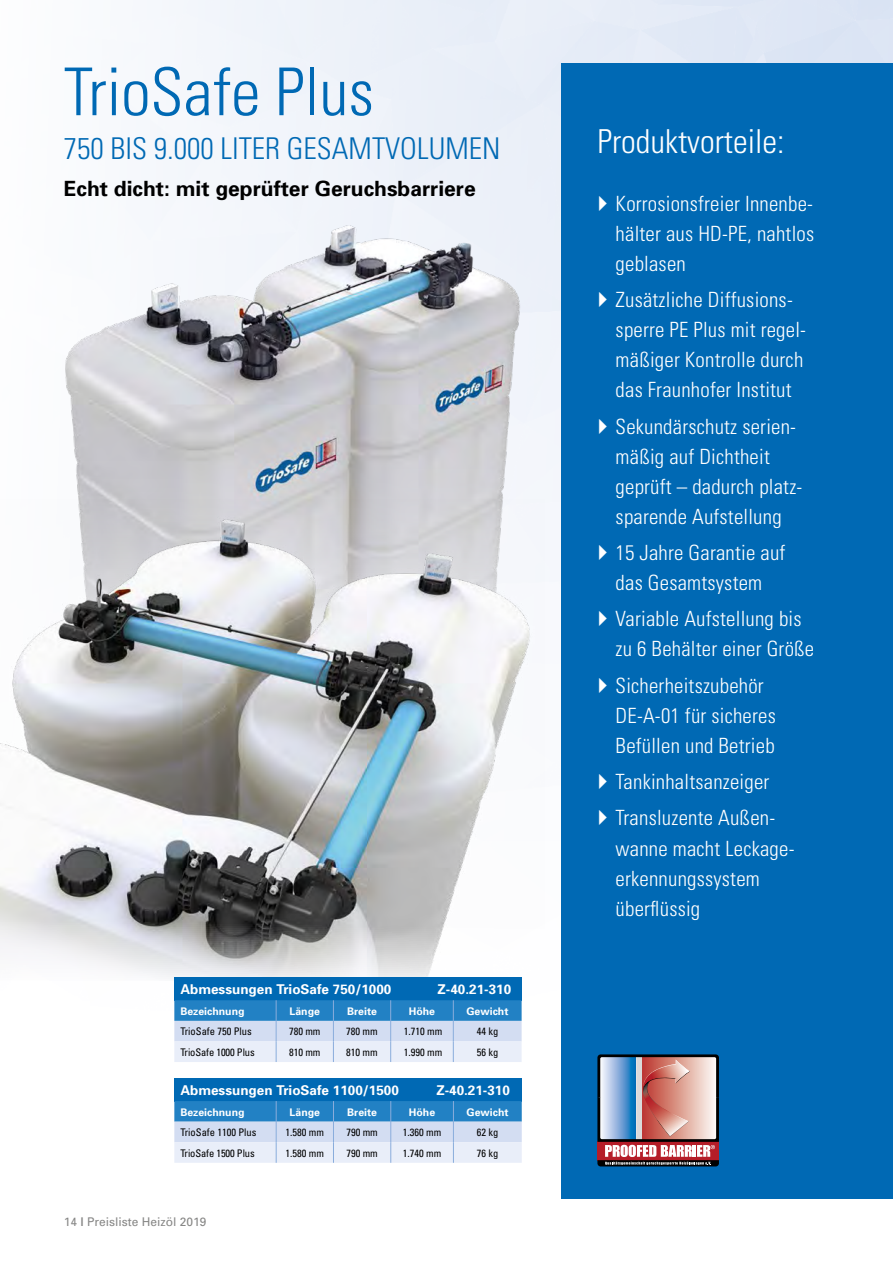
<style>
.page{position:relative;width:893px;height:1263px;background:#fff}
.page>*{position:absolute;margin:0;border:0;box-sizing:border-box;transform-origin:0 0}
.t1{font:300 condensed 66px "Univers";color:#0069b4}
.t2{font:300 condensed 33px "Univers";color:#fff}
.t3{font:300 condensed 30px "Univers";color:#0069b4}
.t4{font:300 condensed 21px/30px "Univers";letter-spacing:.01em;color:#fff}
.t5{font:700 21px "Univers";color:#000}
.t6{font:700 13.5px "Univers";color:#fff}
.t7{font:12px "Univers";color:#878786}
.t8{font:condensed 10.5px "Univers";color:#000}
.t9{font:700 10.5px "Univers";color:#fff}
.s1{font-weight:900}
</style>
<div class="page">
<img style="left:156px;top:0;width:737px;height:503px">
<div style="left:561px;top:64px;width:332px;height:1135px;background:#0069b4"></div>
<img style="left:65px;top:222px;width:479px;height:277px">
<img style="left:0;top:499px;width:545px;height:478px">
<div style="left:174px;top:977px;width:348px;height:23px;background:#0069b4"></div>
<svg style="left:174px;top:1000px;width:348px;height:62px;background:#9ec3e4"></svg>
<div style="left:174px;top:1078px;width:348px;height:23px;background:#0069b4"></div>
<svg style="left:174px;top:1101px;width:348px;height:62px;background:#a0c4e5"></svg>
<svg style="left:597px;top:1054px;width:122px;height:112px;background:#aa8b91"></svg>
<h1 class="t1" style="left:64px;top:52px;width:312px">TrioSafe Plus</h1>
<h3 class="t3" style="left:64px;top:130px;width:438px">750 BIS 9.000 LITER GESAMTVOLUMEN</h3>
<p class="t5" style="left:64px;top:175px;width:413px">Echt dicht: mit geprüfter Geruchsbarriere</p>
<p class="t6" style="left:180px;top:981px;width:213px">Abmessungen TrioSafe 750/1000</p>
<p class="t6" style="left:438px;top:981px;width:75px">Z-40.21-310</p>
<p class="t9" style="left:180px;top:1004px;width:66px">Bezeichnung</p>
<p class="t9" style="left:290px;top:1004px;width:32px">Länge</p>
<p class="t9" style="left:347px;top:1004px;width:31px">Breite</p>
<p class="t9" style="left:409px;top:1004px;width:28px">Höhe</p>
<p class="t9" style="left:466px;top:1004px;width:44px">Gewicht</p>
<p class="t8" style="left:180px;top:1025px;width:73px">TrioSafe 750 Plus</p>
<p class="t8" style="left:289px;top:1025px;width:33px">780 mm</p>
<p class="t8" style="left:346px;top:1025px;width:33px">780 mm</p>
<p class="t8" style="left:404px;top:1025px;width:40px">1.710 mm</p>
<p class="t8" style="left:477px;top:1025px;width:23px">44 kg</p>
<p class="t8" style="left:180px;top:1046px;width:76px">TrioSafe 1000 Plus</p>
<p class="t8" style="left:289px;top:1046px;width:33px">810 mm</p>
<p class="t8" style="left:346px;top:1046px;width:33px">810 mm</p>
<p class="t8" style="left:404px;top:1046px;width:40px">1.990 mm</p>
<p class="t8" style="left:477px;top:1046px;width:23px">56 kg</p>
<p class="t6" style="left:180px;top:1081px;width:220px">Abmessungen TrioSafe 1100/1500</p>
<p class="t6" style="left:436px;top:1081px;width:75px">Z-40.21-310</p>
<p class="t9" style="left:180px;top:1105px;width:66px">Bezeichnung</p>
<p class="t9" style="left:290px;top:1105px;width:32px">Länge</p>
<p class="t9" style="left:347px;top:1105px;width:31px">Breite</p>
<p class="t9" style="left:409px;top:1105px;width:28px">Höhe</p>
<p class="t9" style="left:467px;top:1105px;width:44px">Gewicht</p>
<p class="t8" style="left:180px;top:1126px;width:78px">TrioSafe 1100 Plus</p>
<p class="t8" style="left:286px;top:1126px;width:40px">1.580 mm</p>
<p class="t8" style="left:346px;top:1126px;width:33px">790 mm</p>
<p class="t8" style="left:403px;top:1126px;width:40px">1.360 mm</p>
<p class="t8" style="left:477px;top:1126px;width:23px">62 kg</p>
<p class="t8" style="left:180px;top:1146px;width:76px">TrioSafe 1500 Plus</p>
<p class="t8" style="left:286px;top:1146px;width:40px">1.580 mm</p>
<p class="t8" style="left:346px;top:1146px;width:33px">790 mm</p>
<p class="t8" style="left:403px;top:1146px;width:40px">1.740 mm</p>
<p class="t8" style="left:477px;top:1146px;width:23px">76 kg</p>
<p class="t7" style="left:64px;top:1214px;width:144px">14 <span class="s1">|</span> Preisliste Heizöl 2019</p>
<h2 class="t2" style="left:597px;top:122px;width:188px">Produktvorteile:</h2>
<p class="t4" style="left:616px;top:188px;width:200px;text-align:justify">Korrosionsfreier Innenbe&shy;hälter aus HD-PE, nahtlos geblasen</p>
<p class="t4" style="left:616px;top:284px;width:192px">Zusätzliche Diffusions&shy;sperre PE Plus mit regel&shy;mäßiger Kontrolle durch das Fraunhofer Institut</p>
<p class="t4" style="left:616px;top:411px;width:188px">Sekundärschutz serien&shy;mäßig auf Dichtheit geprüft – dadurch platz&shy;sparende Aufstellung</p>
<p class="t4" style="left:616px;top:537px;width:171px">15 Jahre Garantie auf das Gesamtsystem</p>
<p class="t4" style="left:616px;top:604px;width:200px">Variable Aufstellung bis zu 6 Behälter einer Größe</p>
<p class="t4" style="left:616px;top:670px;width:162px">Sicherheitszubehör<br>DE-A-01 für sicheres<br>Befüllen und Betrieb</p>
<p class="t4" style="left:616px;top:763px;width:161px;line-height:36.3px">Tankinhaltsanzeiger<br>Transluzente Außen-</p>
<p class="t4" style="left:616px;top:833px;width:180px">wanne macht Leckage&shy;erkennungssystem überflüssig</p>
</div>
